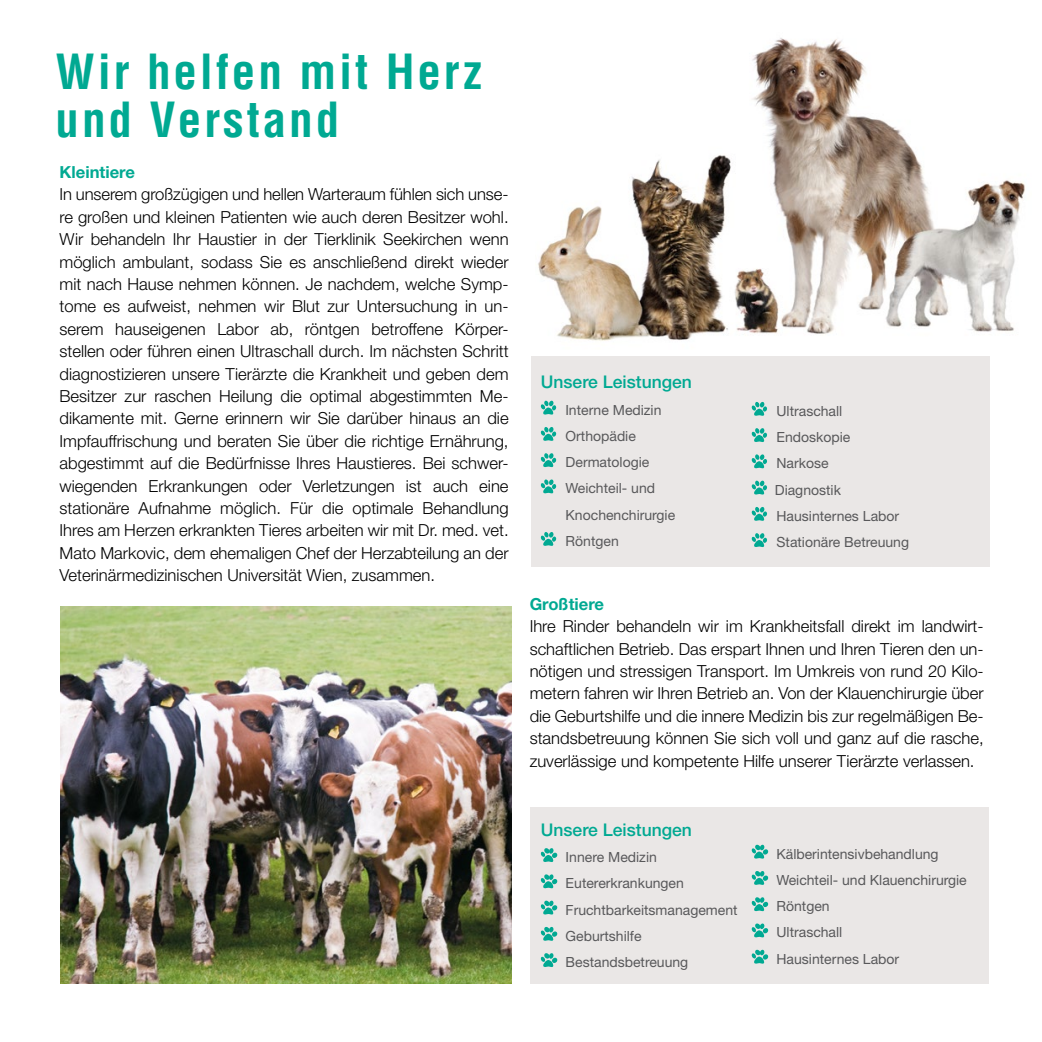
<style>
.page{position:relative;width:1042px;height:1042px;background:#fff}
.page>*{position:absolute;margin:0;border:0;box-sizing:border-box;transform-origin:0 0}
.t1{font:700 condensed 47.25px/47.2px "Helvetica LT Std";letter-spacing:.06em;color:#00a992}
.t2{font:500 17.5px "Helvetica Neue LT Std";color:#00a992}
.t3{font:300 16.62px/22.4px "Helvetica Neue LT Std";color:#000;text-align:justify}
.t4{font:700 16.62px "Helvetica Neue LT Std";color:#00a992}
.t5{font:14px/26.2px "Helvetica Neue LT Std";color:#58585a}
</style>
<div class="page">
<div style="left:531px;top:356px;width:459px;height:211px;background:#eae7e6"></div>
<svg style="left:540px;top:400px;width:16px;height:15px"></svg>
<svg style="left:540px;top:427px;width:16px;height:14px"></svg>
<svg style="left:540px;top:453px;width:16px;height:15px"></svg>
<svg style="left:540px;top:479px;width:16px;height:15px"></svg>
<svg style="left:540px;top:532px;width:16px;height:14px"></svg>
<div style="left:530px;top:808px;width:458px;height:176px;background:#eae7e6"></div>
<svg style="left:540px;top:848px;width:17px;height:14px"></svg>
<svg style="left:540px;top:874px;width:17px;height:15px"></svg>
<svg style="left:540px;top:900px;width:17px;height:15px"></svg>
<svg style="left:540px;top:926px;width:17px;height:15px"></svg>
<svg style="left:540px;top:953px;width:17px;height:14px"></svg>
<svg style="left:751px;top:402px;width:16px;height:14px"></svg>
<svg style="left:751px;top:428px;width:16px;height:14px"></svg>
<svg style="left:751px;top:454px;width:16px;height:15px"></svg>
<svg style="left:751px;top:480px;width:16px;height:15px"></svg>
<svg style="left:751px;top:507px;width:16px;height:14px"></svg>
<svg style="left:751px;top:533px;width:16px;height:15px"></svg>
<svg style="left:751px;top:844px;width:17px;height:15px"></svg>
<svg style="left:751px;top:871px;width:17px;height:14px"></svg>
<svg style="left:751px;top:897px;width:17px;height:15px"></svg>
<svg style="left:751px;top:923px;width:17px;height:15px"></svg>
<svg style="left:751px;top:949px;width:17px;height:15px"></svg>
<img style="left:538px;top:38px;width:487px;height:303px">
<img style="left:61px;top:607px;width:450px;height:377px">
<h1 class="t1" style="left:56px;top:48px;width:428px">Wir helfen mit Herz und Verstand</h1>
<p class="t4" style="left:60px;top:162px;width:77px">Kleintiere</p>
<p class="t3" style="left:60px;top:183px;width:450px">In unserem großzügigen und hellen Warteraum fühlen sich unse&shy;re großen und kleinen Patienten wie auch deren Besitzer wohl.<br>Wir behandeln Ihr Haustier in der Tierklinik Seekirchen wenn möglich ambulant, sodass Sie es anschließend direkt wieder mit nach Hause nehmen können. Je nachdem, welche Symp&shy;tome es aufweist, nehmen wir Blut zur Untersuchung in un&shy;serem hauseigenen Labor ab, röntgen betroffene Körper&shy;stellen oder führen einen Ultraschall durch. Im nächsten Schritt diagnostizieren unsere Tierärzte die Krankheit und geben dem Besitzer zur raschen Heilung die optimal abgestimmten Me&shy;dikamente mit. Gerne erinnern wir Sie darüber hinaus an die Impfauffrischung und beraten Sie über die richtige Ernährung, abgestimmt auf die Bedürfnisse Ihres Haustieres. Bei schwer&shy;wiegenden Erkrankungen oder Verletzungen ist auch eine stationäre Aufnahme möglich. Für die optimale Behandlung Ihres am Herzen erkrankten Tieres arbeiten wir mit Dr. med. vet.<br>Mato Markovic, dem ehemaligen Chef der Herzabteilung an der Veterinärmedizinischen Universität Wien, zusammen.</p>
<p class="t2" style="left:541px;top:372px;width:153px">Unsere Leistungen</p>
<p class="t5" style="left:565px;top:396px;width:111px">Interne Medizin<br>Orthopädie<br>Dermatologie<br>Weichteil- und<br>Knochenchirurgie<br>Röntgen</p>
<p class="t5" style="left:775px;top:397px;width:136px">Ultraschall<br>Endoskopie<br>Narkose<br>Diagnostik<br>Hausinternes Labor<br>Stationäre Betreuung</p>
<p class="t4" style="left:530px;top:593px;width:76px">Großtiere</p>
<p class="t3" style="left:530px;top:615px;width:455px">Ihre Rinder behandeln wir im Krankheitsfall direkt im landwirt&shy;schaftlichen Betrieb. Das erspart Ihnen und Ihren Tieren den un&shy;nötigen und stressigen Transport. Im Umkreis von rund 20 Kilo&shy;metern fahren wir Ihren Betrieb an. Von der Klauenchirurgie über die Geburtshilfe und die innere Medizin bis zur regelmäßigen Be&shy;standsbetreuung können Sie sich voll und ganz auf die rasche, zuverlässige und kompetente Hilfe unserer Tierärzte verlassen.</p>
<p class="t2" style="left:541px;top:819px;width:153px">Unsere Leistungen</p>
<p class="t5" style="left:566px;top:844px;width:173px">Innere Medizin<br>Eutererkrankungen<br>Fruchtbarkeitsmanagement<br>Geburtshilfe<br>Bestandsbetreuung</p>
<p class="t5" style="left:776px;top:840px;width:192px">Kälberintensivbehandlung<br>Weichteil- und Klauenchirurgie<br>Röntgen<br>Ultraschall<br>Hausinternes Labor</p>
</div>
